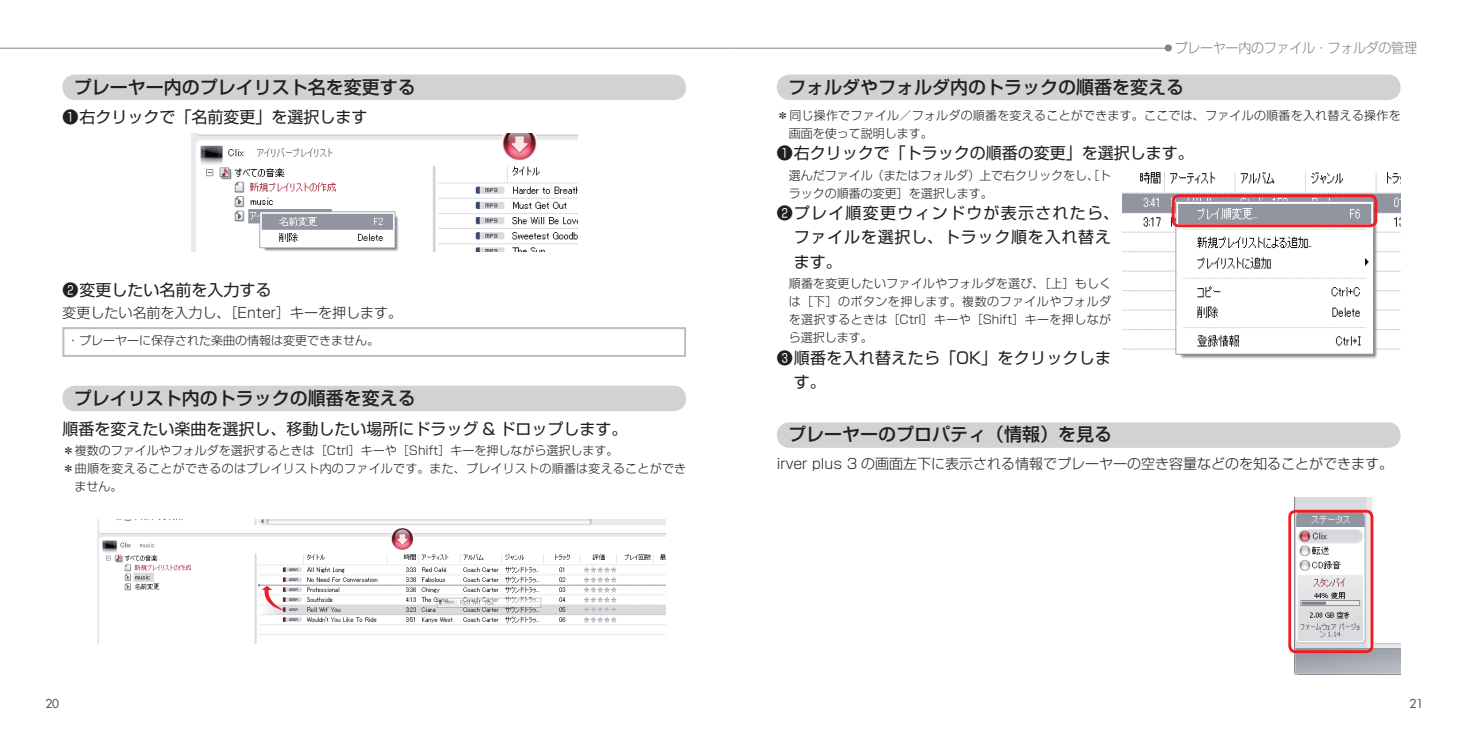
<style>
.page{position:relative;width:1463px;height:749px;background:#fff}
.page>*{position:absolute;margin:0;border:0;box-sizing:border-box;transform-origin:0 0}
.t1{font:500 18px "Shin Go Pro";color:#231f20}
.t2{font:16px/24px "Shin Go Pro";color:#231f20}
.t3{font:16px/24px "Shin Go Pro";letter-spacing:.065em;color:#231f20}
.t4{font:300 14px "Shin Go Pro";color:#231f20}
.t5{font:300 13.6px "Shin Go Pro";letter-spacing:-.02em;color:#808285;scale:.95 1}
.t6{font:300 12px/18px "Shin Go Pro";color:#231f20}
.t7{font:300 12px/18px "Shin Go Pro";letter-spacing:.02em;color:#231f20}
.t8{font:12px "Futura";color:#57585a}
</style>
<div class="page">
<hr style="left:0;top:48px;width:731px;height:1px;background:#939598">
<hr style="left:731px;top:48px;width:435px;height:1px;background:#939598">
<div style="left:62px;top:74px;width:624px;height:26px;background:#d1d2d4;border-radius:13px"></div>
<img style="left:192px;top:134px;width:385px;height:117px">
<div style="left:62px;top:327px;width:624px;height:30px;border:2px solid #bcbdc0"></div>
<div style="left:62px;top:385px;width:624px;height:26px;background:#d1d2d4;border-radius:13px"></div>
<img style="left:97px;top:519px;width:568px;height:124px">
<div style="left:777px;top:74px;width:623px;height:26px;background:#d1d2d4;border-radius:13px"></div>
<div style="left:777px;top:422px;width:623px;height:25px;background:#d1d2d4;border-radius:13px"></div>
<svg style="left:261px;top:585px;width:24px;height:25px"></svg>
<img style="left:1122px;top:172px;width:278px;height:187px">
<div style="left:1171px;top:194px;width:206px;height:33px;border:3px solid #ee1d23;border-radius:6px"></div>
<img style="left:1294px;top:497px;width:106px;height:177px">
<div style="left:1288px;top:509px;width:85px;height:144px;border:3px solid #ee1d23;border-radius:6px"></div>
<h1 class="t1" style="left:74px;top:72px;width:344px">プレーヤー内のプレイリスト名を変更する</h1>
<h2 class="t2" style="left:62px;top:103px;width:307px">❶右クリックで「名前変更」を選択します</h2>
<h2 class="t2" style="left:62px;top:276px;width:211px">❷変更したい名前を入力する</h2>
<p class="t4" style="left:62px;top:301px;width:341px">変更したい名前を入力し、［Enter］キーを押します。</p>
<p class="t6" style="left:67px;top:330px;width:313px">・プレーヤーに保存された楽曲の情報は変更できません。</p>
<h1 class="t1" style="left:74px;top:383px;width:344px">プレイリスト内のトラックの順番を変える</h1>
<h2 class="t2" style="left:62px;top:414px;width:567px">順番を変えたい楽曲を選択し、移動したい場所にドラッグ &amp; ドロップします。</h2>
<p class="t6" style="left:62px;top:440px;width:557px">＊複数のファイルやフォルダを選択するときは［Ctrl］キーや［Shift］キーを押しながら選択します。</p>
<p class="t7" style="left:62px;top:458px;width:625px">＊曲順を変えることができるのはプレイリスト内のファイルです。また、プレイリストの順番は変えることができ</p>
<p class="t6" style="left:74px;top:476px;width:49px">ません。</p>
<p class="t5" style="left:1164px;top:37px;width:267px"><sup>●</sup> プレーヤー内のファイル・フォルダの管理</p>
<h1 class="t1" style="left:788px;top:72px;width:397px">フォルダやフォルダ内のトラックの順番を変える</h1>
<p class="t7" style="left:789px;top:105px;width:613px;text-indent:-12px">＊同じ操作でファイル／フォルダの順番を変えることができます。ここでは、ファイルの順番を入れ替える操作を画面を使って説明します。</p>
<h2 class="t2" style="left:777px;top:139px;width:419px">❶右クリックで「トラックの順番の変更」を選択します。</h2>
<p class="t6" style="left:789px;top:165px;width:324px">選んだファイル（またはフォルダ）上で右クリックをし、［トラックの順番の変更］を選択します。</p>
<h2 class="t3" style="left:794px;top:199px;width:327px;text-indent:-17px">❷プレイ順変更ウィンドウが表示されたら、ファイルを選択し、トラック順を入れ替えます。</h2>
<p class="t6" style="left:789px;top:273px;width:324px;text-align:justify">順番を変更したいファイルやフォルダを選び、［上］もしくは［下］のボタンを押します。複数のファイルやフォルダを選択するときは［Ctrl］キーや［Shift］キーを押しながら選択します。</p>
<h2 class="t2" style="left:794px;top:343px;width:319px;text-indent:-17px">❸順番を入れ替えたら「OK」をクリックします。</h2>
<h1 class="t1" style="left:788px;top:419px;width:325px">プレーヤーのプロパティ（情報）を見る</h1>
<p class="t4" style="left:777px;top:452px;width:618px">irver plus 3 の画面左下に表示される情報でプレーヤーの空き容量などのを知ることができます。</p>
<p class="t8" style="left:45px;top:696px;width:15px">20</p>
<p class="t8" style="left:1409px;top:696px;width:15px">21</p>
</div>
